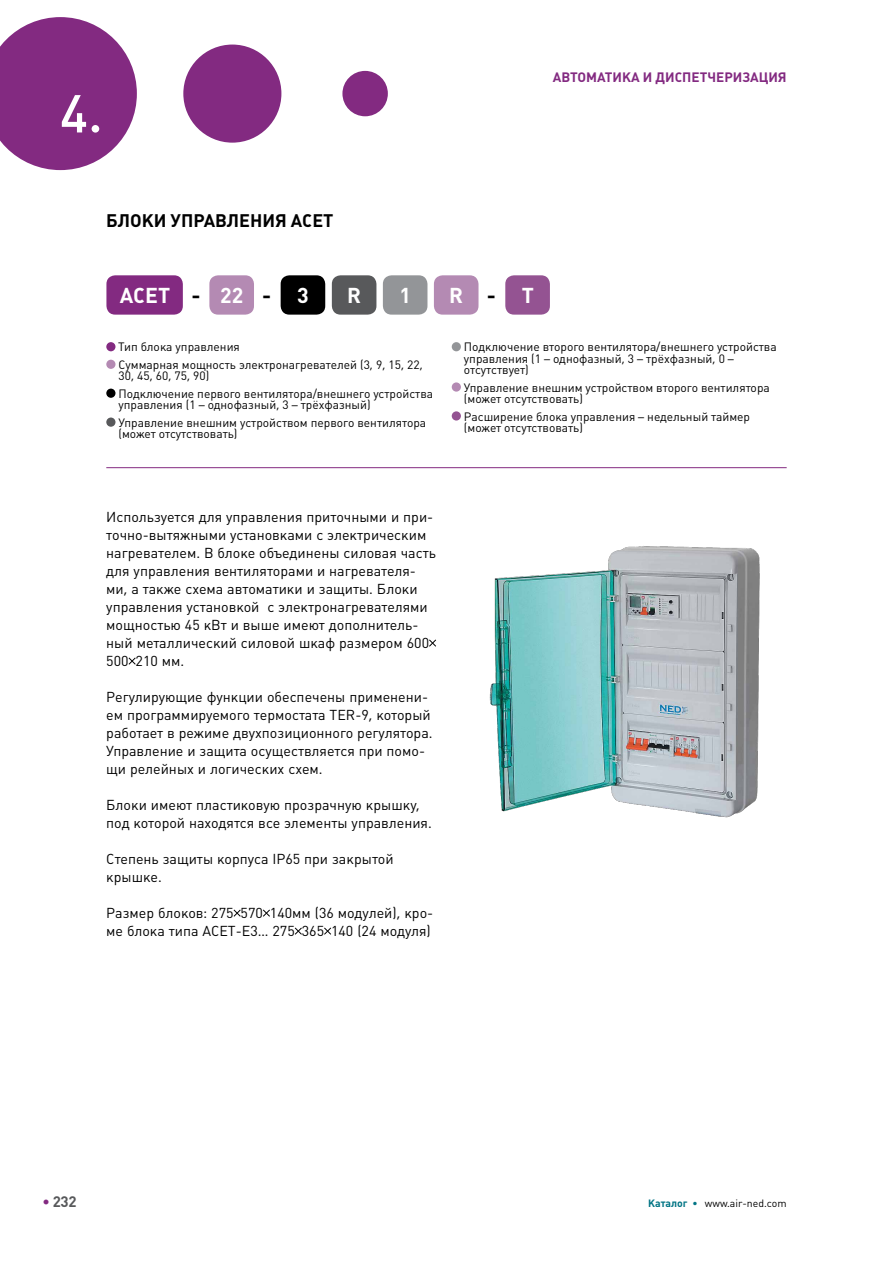
<style>
.page{position:relative;width:893px;height:1263px;background:#fff}
.page>*{position:absolute;margin:0;border:0;box-sizing:border-box;transform-origin:0 0}
.t1{font:500 52.5px "Plumb";color:#fff}
.t2{font:700 21.3px "Plumb";color:#fff}
.t3{font:700 18px "Plumb";color:#000}
.t4{font:700 15px "Plumb";color:#58595b}
.t5{font:14.25px/18px "Plumb";color:#000}
.t6{font:700 13.5px "Plumb";color:#832a81}
.t7{font:12px/11.4px "Plumb";color:#000}
.t8{font:10.5px "Plumb";color:#000}
.s1{color:#000}
.s2{color:#832a81}
.s3{font-weight:700;color:#007484}
</style>
<div class="page">
<svg style="left:0;top:17px;width:137px;height:153px"></svg>
<div style="left:183px;top:45px;width:98px;height:98px;background:#832a81;border-radius:50%"></div>
<div style="left:342px;top:71px;width:46px;height:45px;background:#832a81;border-radius:50%"></div>
<div style="left:106px;top:342px;width:9px;height:9px;background:#832a81;border-radius:50%"></div>
<div style="left:106px;top:360px;width:9px;height:9px;background:#b48ab3;border-radius:50%"></div>
<div style="left:106px;top:389px;width:9px;height:9px;background:#000;border-radius:50%"></div>
<div style="left:106px;top:417px;width:9px;height:10px;background:#58595b;border-radius:50%"></div>
<div style="left:452px;top:342px;width:9px;height:9px;background:#939598;border-radius:50%"></div>
<div style="left:452px;top:382px;width:9px;height:10px;background:#b48ab3;border-radius:50%"></div>
<div style="left:452px;top:411px;width:9px;height:10px;background:#945392;border-radius:50%"></div>
<div style="left:106px;top:275px;width:77px;height:40px;background:#832a81;border-radius:9px"></div>
<div style="left:281px;top:275px;width:44px;height:40px;background:#000;border-radius:9px"></div>
<div style="left:505px;top:275px;width:45px;height:40px;background:#945392;border-radius:9px"></div>
<div style="left:332px;top:275px;width:44px;height:40px;background:#58595b;border-radius:9px"></div>
<div style="left:383px;top:275px;width:44px;height:40px;background:#939598;border-radius:9px"></div>
<div style="left:434px;top:275px;width:44px;height:40px;background:#b48ab3;border-radius:9px"></div>
<div style="left:209px;top:275px;width:45px;height:40px;background:#b48ab3;border-radius:9px"></div>
<svg style="left:429px;top:639px;width:7px;height:8px"></svg>
<svg style="left:128px;top:657px;width:8px;height:8px"></svg>
<svg style="left:233px;top:909px;width:8px;height:8px"></svg>
<svg style="left:263px;top:909px;width:7px;height:8px"></svg>
<svg style="left:294px;top:927px;width:8px;height:8px"></svg>
<svg style="left:324px;top:927px;width:7px;height:8px"></svg>
<hr style="left:106px;top:467px;width:681px;height:1px;background:#832a81">
<img style="left:489px;top:546px;width:271px;height:272px">
<h1 class="t1" style="left:60px;top:84px;width:44px">4.</h1>
<p class="t6" style="left:553px;top:69px;width:235px">АВТОМАТИКА И ДИСПЕТЧЕРИЗАЦИЯ</p>
<p class="t3" style="left:106px;top:210px;width:37px">Блоки</p>
<p class="t3" style="left:171px;top:210px;width:23px">управ</p>
<p class="t3" style="left:227px;top:210px;width:108px">ления ACET</p>
<h2 class="t2" style="left:120px;top:283px;width:190px">ACET <span class="s1">-</span> 22 <span class="s1">-</span> 3</h2>
<h2 class="t2" style="left:347px;top:283px;width:15px">R</h2>
<h2 class="t2" style="left:399px;top:283px;width:13px">1</h2>
<h2 class="t2" style="left:449px;top:283px;width:86px">R<span class="s1">-</span>Т</h2>
<p class="t7" style="left:118px;top:338px;width:306px;line-height:17.5px">Тип блока управления<br>Суммарная мощность электронагревателей (3, 9, 15, 22,</p>
<p class="t7" style="left:118px;top:367px;width:316px;line-height:17.5px">30, 45, 60, 75, 90)<br>Подключение первого вентилятора/внешнего устройства</p>
<p class="t7" style="left:118px;top:396px;width:309px;line-height:17.5px">управления (1 – однофазный, 3 – трёхфазный)<br>Управление внешним устройством первого вентилятора</p>
<p class="t7" style="left:118px;top:428px;width:120px">(может отсутствовать)</p>
<p class="t7" style="left:464px;top:341px;width:314px">Подключение второго вентилятора/внешнего устройства управления (1 – однофазный, 3 – трёхфазный, 0 – отсутствует)</p>
<p class="t7" style="left:464px;top:382px;width:307px">Управление внешним устройством второго вентилятора (может отсутствовать)</p>
<p class="t7" style="left:464px;top:411px;width:288px">Расширение блока управления – недельный таймер (может отсутствовать)</p>
<p class="t5" style="left:106px;top:508px;width:331px">Используется для управления приточными и при&shy;точно-вытяжными установками с электрическим нагревателем. В блоке объединены силовая часть для управления вентиляторами и нагревателя&shy;ми, а также схема автоматики и защиты. Блоки управления установкой с электронагревателями мощностью 45 кВт и выше имеют дополнитель&shy;ный металлический силовой шкаф размером 600<br>500 210 мм.</p>
<p class="t5" style="left:106px;top:688px;width:328px">Регулирующие функции обеспечены применени&shy;ем программируемого термостата TER-9, который работает в режиме двухпозиционного регулятора.<br>Управление и защита осуществляется при помо&shy;щи релейных и логических схем.</p>
<p class="t5" style="left:106px;top:796px;width:327px">Блоки имеют пластиковую прозрачную крышку, под которой находятся все элементы управления.</p>
<p class="t5" style="left:106px;top:850px;width:289px">Степень защиты корпуса IP65 при закрытой крышке.</p>
<p class="t5" style="left:106px;top:904px;width:329px">Размер блоков: 275 570 140мм (36 модулей), кро&shy;ме блока типа ACET-E3… 275 365 140 (24 модуля)</p>
<p class="t4" style="left:43px;top:1193px;width:36px"><span class="s2">•</span> 232</p>
<p class="t8" style="left:648px;top:1197px;width:140px"><span class="s3">Каталог •</span> www.air-ned.com</p>
</div>
